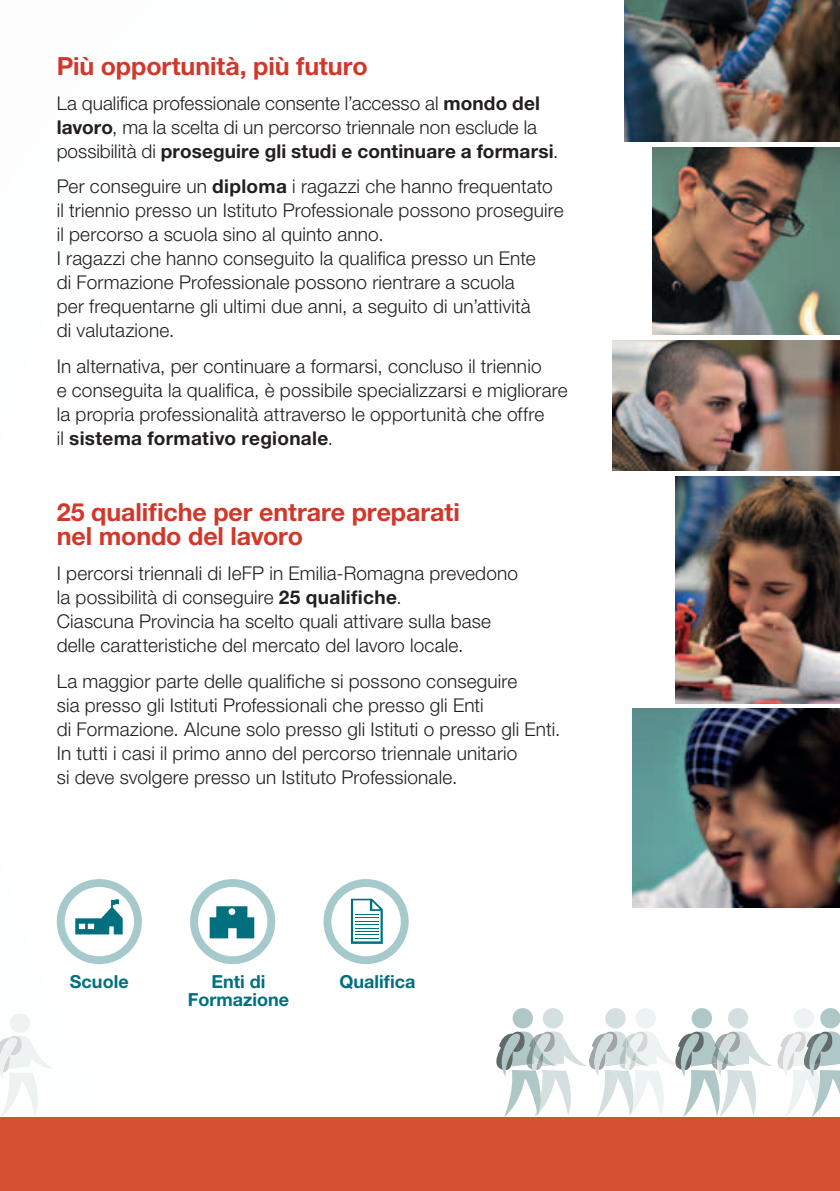
<style>
.page{position:relative;width:840px;height:1191px;background:#fff}
.page>*{position:absolute;margin:0;border:0;box-sizing:border-box;transform-origin:0 0}
.t1{font:700 25px/24px "Helvetica Neue LT Std";letter-spacing:-.005em;color:#d2372a}
.t2{font:300 19px/24px "Helvetica Neue LT Std";letter-spacing:.01em;color:#231f20}
.t3{font:700 18px/18px "Helvetica Neue LT Std";color:#01707e;text-align:center}
.s1{font-weight:700}
</style>
<div class="page">
<div style="left:0;top:1117px;width:839px;height:74px;background:#d65034"></div>
<div style="left:512px;top:1008px;width:20px;height:20px;background:#afc7c7;border-radius:50%"></div>
<div style="left:691px;top:1008px;width:20px;height:20px;background:#afc7c7;border-radius:50%"></div>
<div style="left:819px;top:1008px;width:20px;height:20px;background:#afc7c7;border-radius:50%"></div>
<div style="left:605px;top:1008px;width:20px;height:20px;background:#d4e0df;border-radius:10px"></div>
<div style="left:727px;top:1008px;width:20px;height:20px;background:#d4e0df;border-radius:10px"></div>
<div style="left:542px;top:1008px;width:21px;height:20px;background:#d4e0df;border-radius:10px"></div>
<div style="left:635px;top:1008px;width:20px;height:20px;background:#edf2f2;border-radius:10px"></div>
<div style="left:793px;top:1008px;width:20px;height:20px;background:#edf2f2;border-radius:10px"></div>
<svg style="left:496px;top:1031px;width:343px;height:86px"></svg>
<svg style="left:57px;top:879px;width:85px;height:85px"></svg>
<svg style="left:190px;top:879px;width:85px;height:85px"></svg>
<svg style="left:323px;top:879px;width:85px;height:85px"></svg>
<img style="left:612px;top:340px;width:227px;height:131px">
<img style="left:624px;top:0;width:215px;height:142px">
<img style="left:652px;top:147px;width:187px;height:187px">
<img style="left:675px;top:476px;width:164px;height:227px">
<img style="left:632px;top:709px;width:207px;height:198px">
<div style="left:10px;top:1013px;width:20px;height:19px;background:#edf2f2;border-radius:10px"></div>
<svg style="left:0;top:1036px;width:52px;height:80px"></svg>
<h1 class="t1" style="left:57px;top:53px;width:312px">Più opportunità, più futuro</h1>
<p class="t2" style="left:57px;top:91px;width:503px">La qualifica professionale consente l’accesso al <span class="s1">mondo del lavoro</span>, ma la scelta di un percorso triennale non esclude la possibilità di <span class="s1">proseguire gli studi e continuare a formarsi</span>.</p>
<p class="t2" style="left:57px;top:174px;width:508px">Per conseguire un <span class="s1">diploma</span> i ragazzi che hanno frequentato il triennio presso un Istituto Professionale possono proseguire il percorso a scuola sino al quinto anno.<br>I ragazzi che hanno conseguito la qualifica presso un Ente<br>di Formazione Professionale possono rientrare a scuola<br>per frequentarne gli ultimi due anni, a seguito di un’attività<br>di valutazione.</p>
<p class="t2" style="left:57px;top:353px;width:512px">In alternativa, per continuare a formarsi, concluso il triennio<br>e conseguita la qualifica, è possibile specializzarsi e migliorare la propria professionalità attraverso le opportunità che offre<br>il <span class="s1">sistema formativo regionale</span>.</p>
<h1 class="t1" style="left:57px;top:499px;width:404px">25 qualifiche per entrare preparati nel mondo del lavoro</h1>
<p class="t2" style="left:57px;top:561px;width:462px">I percorsi triennali di IeFP in Emilia-Romagna prevedono la possibilità di conseguire <span class="s1">25 qualifiche</span>.<br>Ciascuna Provincia ha scelto quali attivare sulla base delle caratteristiche del mercato del lavoro locale.</p>
<p class="t2" style="left:57px;top:668px;width:504px">La maggior parte delle qualifiche si possono conseguire<br>sia presso gli Istituti Professionali che presso gli Enti<br>di Formazione. Alcune solo presso gli Istituti o presso gli Enti.<br>In tutti i casi il primo anno del percorso triennale unitario<br>si deve svolgere presso un Istituto Professionale.</p>
<p class="t3" style="left:70px;top:972px;width:60px">Scuole</p>
<p class="t3" style="left:187px;top:972px;width:103px">Enti di<br>Formazione</p>
<p class="t3" style="left:339px;top:972px;width:77px">Qualifica</p>
</div>
